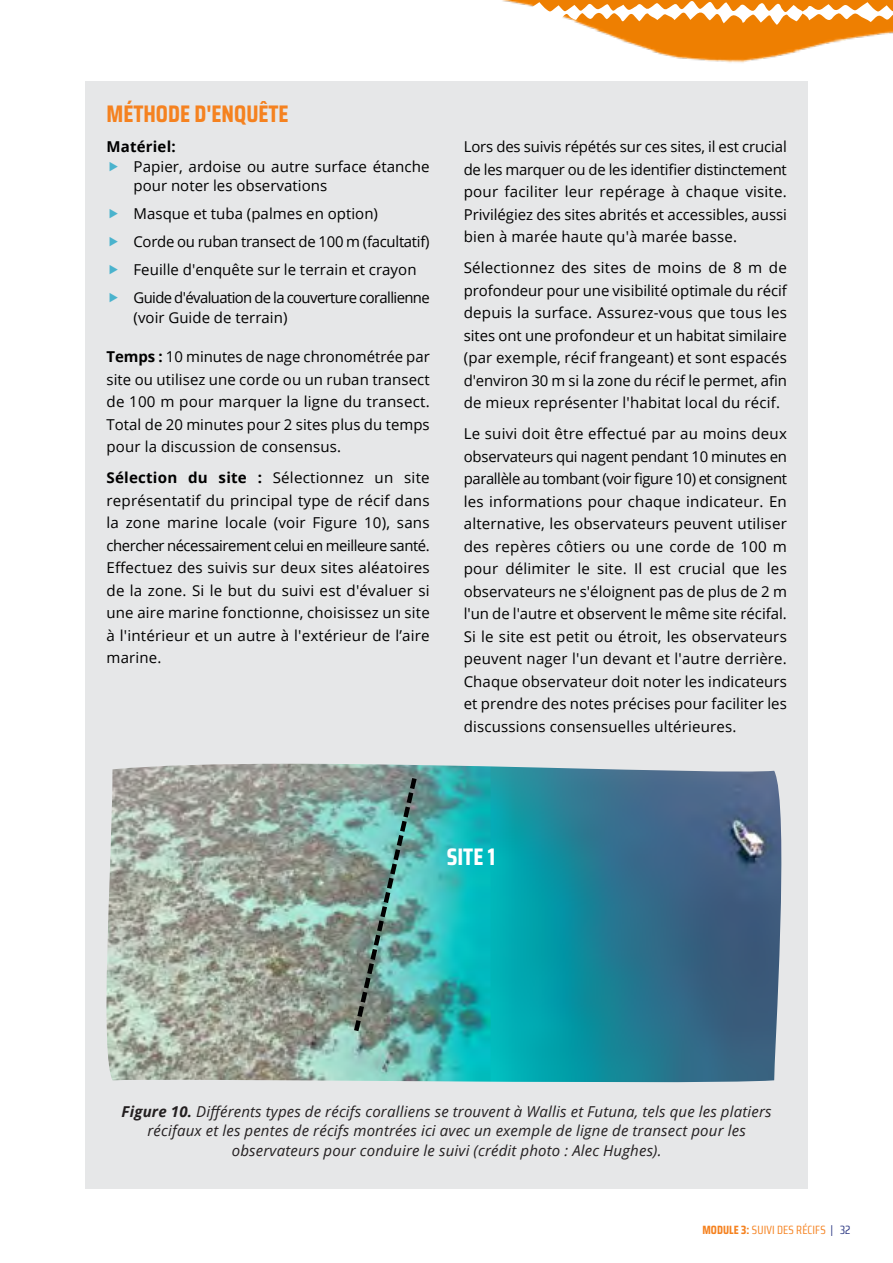
<style>
.page{position:relative;width:893px;height:1263px;background:#fff}
.page>*{position:absolute;margin:0;border:0;box-sizing:border-box;transform-origin:0 0}
.t1{font:700 24px "Saira Condensed";color:#f58220}
.t2{font:700 24px "Saira Condensed";color:#fff}
.t3{font:15px/22.5px "Open Sans";letter-spacing:.005em;color:#000;text-align:justify}
.t4{font:italic 15px/19.5px "Open Sans";letter-spacing:.015em;color:#231f20;text-align:center}
.t5{font:15px/28px "Open Sans";letter-spacing:-.02em;color:#000}
.t6{font:700 15px "Open Sans";letter-spacing:.015em;color:#000}
.t7{font:12px "Saira Condensed";letter-spacing:.01em;color:#f58220}
.s1{font-weight:700}
.s2{color:#2a3682}
</style>
<div class="page">
<img style="left:582px;top:25px;width:311px;height:38px">
<svg style="left:502px;top:0;width:391px;height:25px"></svg>
<div style="left:85px;top:81px;width:723px;height:1107px;background:#e6e7e8"></div>
<img style="left:107px;top:764px;width:674px;height:319px">
<img style="left:351px;top:775px;width:68px;height:259px">
<h1 class="t1" style="left:107px;top:95px;width:184px">MÉTHODE D'ENQUÊTE</h1>
<p class="t6" style="left:107px;top:136px;width:71px">Matériel:</p>
<p class="t3" style="left:134px;top:156px;width:298px;line-height:19.5px">Papier, ardoise ou autre surface étanche pour noter les observations</p>
<p class="t5" style="left:134px;top:199px;width:298px">Masque et tuba (palmes en option)<br>Corde ou ruban transect de 100 m (facultatif)<br>Feuille d'enquête sur le terrain et crayon Guide d'évaluation de la couverture corallienne</p>
<p class="t3" style="left:134px;top:305px;width:155px">(voir Guide de terrain)</p>
<p class="t3" style="left:107px;top:345px;width:325px"><span class="s1">Temps :</span> 10 minutes de nage chronométrée par site ou utilisez une corde ou un ruban transect de 100 m pour marquer la ligne du transect.<br>Total de 20 minutes pour 2 sites plus du temps pour la discussion de consensus.</p>
<p class="t3" style="left:107px;top:466px;width:325px"><span class="s1">Sélection du site :</span> Sélectionnez un site représentatif du principal type de récif dans la zone marine locale (voir Figure 10), sans chercher nécessairement celui en meilleure santé.<br>Effectuez des suivis sur deux sites aléatoires de la zone. Si le but du suivi est d'évaluer si une aire marine fonctionne, choisissez un site à l'intérieur et un autre à l'extérieur de l’aire marine.</p>
<p class="t3" style="left:464px;top:135px;width:325px">Lors des suivis répétés sur ces sites, il est crucial de les marquer ou de les identifier distinctement pour faciliter leur repérage à chaque visite.<br>Privilégiez des sites abrités et accessibles, aussi bien à marée haute qu'à marée basse.</p>
<p class="t3" style="left:464px;top:256px;width:325px">Sélectionnez des sites de moins de 8 m de profondeur pour une visibilité optimale du récif depuis la surface. Assurez-vous que tous les sites ont une profondeur et un habitat similaire (par exemple, récif frangeant) et sont espacés d'environ 30 m si la zone du récif le permet, afin de mieux représenter l'habitat local du récif.</p>
<p class="t3" style="left:464px;top:422px;width:325px">Le suivi doit être effectué par au moins deux observateurs qui nagent pendant 10 minutes en parallèle au tombant (voir figure 10) et consignent les informations pour chaque indicateur. En alternative, les observateurs peuvent utiliser des repères côtiers ou une corde de 100 m pour délimiter le site. Il est crucial que les observateurs ne s'éloignent pas de plus de 2 m l'un de l'autre et observent le même site récifal.<br>Si le site est petit ou étroit, les observateurs peuvent nager l'un devant et l'autre derrière.<br>Chaque observateur doit noter les indicateurs et prendre des notes précises pour faciliter les discussions consensuelles ultérieures.</p>
<h1 class="t2" style="left:447px;top:839px;width:50px">SITE 1</h1>
<p class="t4" style="left:122px;top:1101px;width:652px"><span class="s1">Figure 10.</span> Différents types de récifs coralliens se trouvent à Wallis et Futuna, tels que les platiers récifaux et les pentes de récifs montrées ici avec un exemple de ligne de transect pour les observateurs pour conduire le suivi (crédit photo : Alec Hughes).</p>
<p class="t7" style="left:702px;top:1221px;width:150px"><span class="s1">MODULE 3:</span> SUIVI DES RÉCIFS <span class="s2">| 32</span></p>
</div>
